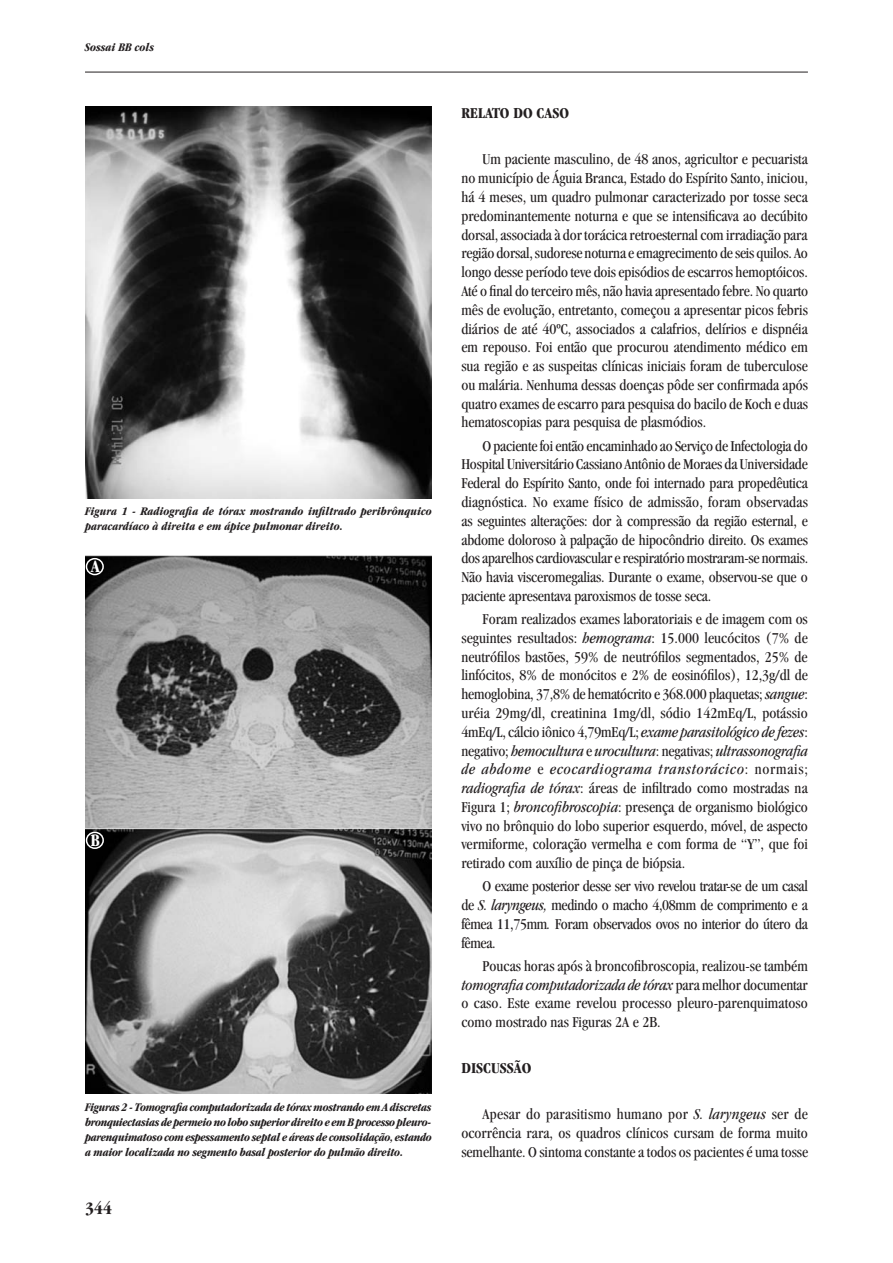
<style>
.page{position:relative;width:893px;height:1263px;background:#fff}
.page>*{position:absolute;margin:0;border:0;box-sizing:border-box;transform-origin:0 0}
.t1{font:700 condensed 18px "Garamond";color:#231f20}
.t2{font:700 condensed 18px "Garamond";color:#fff}
.t3{font:condensed 15.6px/18.8px "Garamond";letter-spacing:-.005em;color:#231f20;text-align:justify}
.CAIXA_ALTA{font:700 condensed 15.6px "Garamond";color:#231f20}
.figuras{font:italic 700 condensed 12px/15px "Garamond";color:#231f20}
.s1{font-style:italic}
</style>
<div class="page">
<hr style="left:85px;top:72px;width:723px;height:1px;background:#231f20">
<img style="left:85px;top:555px;width:347px;height:273px">
<img style="left:85px;top:828px;width:347px;height:265px">
<img style="left:85px;top:106px;width:347px;height:393px">
<div style="left:86px;top:831px;width:18px;height:18px;border:2px solid #fff;border-radius:50%"></div>
<div style="left:86px;top:558px;width:18px;height:17px;border:2px solid #fff;border-radius:50%"></div>
<p class="figuras" style="left:85px;top:40px;width:71px">Sossai BB cols</p>
<p class="figuras" style="left:85px;top:503px;width:348px">Figura 1 - Radiografia de tórax mostrando infiltrado peribrônquico paracardíaco à direita e em ápice pulmonar direito.</p>
<p class="t2" style="left:91px;top:556px;width:10px">A</p>
<p class="t2" style="left:91px;top:830px;width:10px">B</p>
<p class="figuras" style="left:85px;top:1099px;width:348px;text-align:justify">Figuras 2 - Tomografia computadorizada de tórax mostrando em A discretas bronquiectasias de permeio no lobo superior direito e em B processo pleuro&shy;parenquimatoso com espessamento septal e áreas de consolidação, estando a maior localizada no segmento basal posterior do pulmão direito.</p>
<p class="t1" style="left:85px;top:1198px;width:28px">344</p>
<p class="CAIXA_ALTA" style="left:461px;top:104px;width:109px">RELATO DO CASO</p>
<p class="t3" style="left:461px;top:150px;width:348px;text-indent:21px">Um paciente masculino, de 48 anos, agricultor e pecuarista no município de Águia Branca, Estado do Espírito Santo, iniciou, há 4 meses, um quadro pulmonar caracterizado por tosse seca predominantemente noturna e que se intensificava ao decúbito dorsal, associada à dor torácica retroesternal com irradiação para região dorsal, sudorese noturna e emagrecimento de seis quilos. Ao longo desse período teve dois episódios de escarros hemoptóicos.<br>Até o final do terceiro mês, não havia apresentado febre. No quarto mês de evolução, entretanto, começou a apresentar picos febris diários de até 40ºC, associados a calafrios, delírios e dispnéia em repouso. Foi então que procurou atendimento médico em sua região e as suspeitas clínicas iniciais foram de tuberculose ou malária. Nenhuma dessas doenças pôde ser confirmada após quatro exames de escarro para pesquisa do bacilo de Koch e duas hematoscopias para pesquisa de plasmódios.</p>
<p class="t3" style="left:461px;top:436px;width:348px;text-indent:21px">O paciente foi então encaminhado ao Serviço de Infectologia do Hospital Universitário Cassiano Antônio de Moraes da Universidade Federal do Espírito Santo, onde foi internado para propedêutica diagnóstica. No exame físico de admissão, foram observadas as seguintes alterações: dor à compressão da região esternal, e abdome doloroso à palpação de hipocôndrio direito. Os exames dos aparelhos cardiovascular e respiratório mostraram-se normais.<br>Não havia visceromegalias. Durante o exame, observou-se que o paciente apresentava paroxismos de tosse seca.</p>
<p class="t3" style="left:461px;top:609px;width:348px;text-indent:21px">Foram realizados exames laboratoriais e de imagem com os seguintes resultados: <span class="s1">hemograma</span>: 15.000 leucócitos (7% de neutrófilos bastões, 59% de neutrófilos segmentados, 25% de linfócitos, 8% de monócitos e 2% de eosinófilos), 12,3g/dl de hemoglobina, 37,8% de hematócrito e 368.000 plaquetas; <span class="s1">sangue</span>: uréia 29mg/dl, creatinina 1mg/dl, sódio 142mEq/L, potássio 4mEq/L, cálcio iônico 4,79mEq/L; <span class="s1">exame parasitológico de fezes</span>: negativo; <span class="s1">hemocultura</span> e <span class="s1">urocultura</span>: negativas; <span class="s1">ultrassonografia de abdome</span> e <span class="s1">ecocardiograma transtorácico</span>: normais; <span class="s1">radiografia de tórax</span>: áreas de infiltrado como mostradas na Figura 1; <span class="s1">broncofibroscopia</span>: presença de organismo biológico vivo no brônquio do lobo superior esquerdo, móvel, de aspecto vermiforme, coloração vermelha e com forma de “Y”, que foi retirado com auxílio de pinça de biópsia.</p>
<p class="t3" style="left:461px;top:877px;width:348px;text-indent:21px">O exame posterior desse ser vivo revelou tratar-se de um casal de <span class="s1">S. laryngeus,</span> medindo o macho 4,08mm de comprimento e a fêmea 11,75mm<span class="s1">.</span> Foram observados ovos no interior do útero da fêmea.</p>
<p class="t3" style="left:461px;top:956px;width:348px;text-indent:21px">Poucas horas após à broncofibroscopia, realizou-se também <span class="s1">tomografia computadorizada de tórax</span> para melhor documentar o caso. Este exame revelou processo pleuro-parenquimatoso como mostrado nas Figuras 2A e 2B.</p>
<p class="CAIXA_ALTA" style="left:461px;top:1059px;width:71px">DISCUSSÃO</p>
<p class="t3" style="left:461px;top:1105px;width:348px;text-indent:21px">Apesar do parasitismo humano por <span class="s1">S. laryngeus</span> ser de ocorrência rara, os quadros clínicos cursam de forma muito semelhante. O sintoma constante a todos os pacientes é uma tosse</p>
</div>
